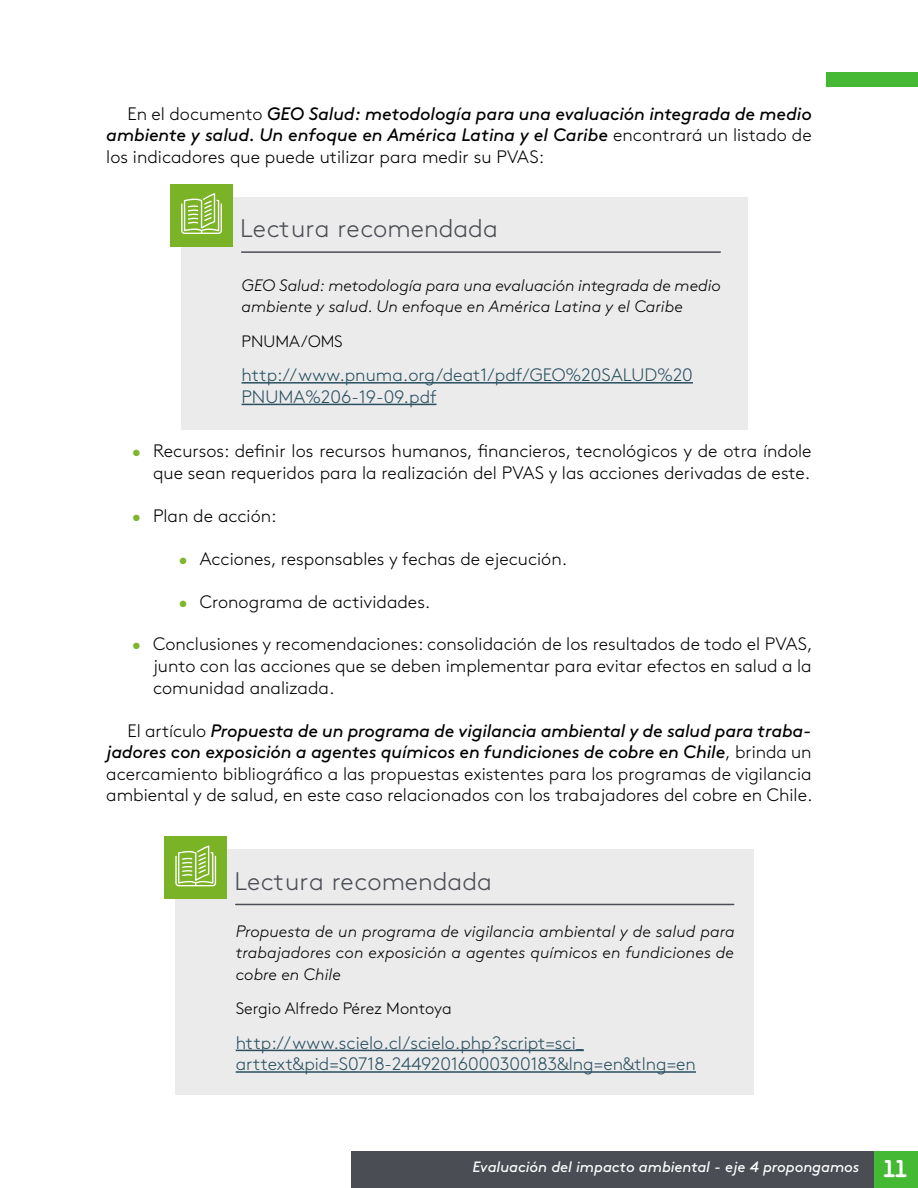
<style>
.page{position:relative;width:918px;height:1188px;background:#fff}
.page>*{position:absolute;margin:0;border:0;box-sizing:border-box;transform-origin:0 0}
.t1{font:300 25.35px "Brown Std";color:#4a4d54}
.t2{font:300 18px/21.6px "Brown Std";color:#000;text-align:justify}
.t3{font:italic 18px/21.6px "Brown Std";letter-spacing:-.005em;color:#000;text-align:justify}
.t4{font:300 18px/21.6px "Brown Std";color:#294f60}
.t5{font:italic 300 16.5px/21.3px "Brown Std";color:#000}
.t6{font:300 16.5px "Brown Std";color:#000}
.t7{font:italic 15px "Brown Std";letter-spacing:-.005em;color:#fff}
.s1{font-weight:300;font-style:normal}
.s2{color:#7eb62d}
.s3{font-weight:400;font-style:italic}
.s4{font-family:"Areandina Voz";font-style:normal;font-size:24px}
</style>
<div class="page">
<div style="left:826px;top:72px;width:92px;height:15px;background:#45b933"></div>
<div style="left:873px;top:1151px;width:45px;height:37px;background:#45b933"></div>
<div style="left:351px;top:1151px;width:522px;height:37px;background:#4a4d54"></div>
<div style="left:182px;top:197px;width:566px;height:232px;background:#ebebeb"></div>
<hr style="left:242px;top:251px;width:478px;height:2px;background:#4a4d54">
<div style="left:170px;top:184px;width:62px;height:63px;background:#7ab326"></div>
<svg style="left:181px;top:193px;width:41px;height:41px"></svg>
<hr style="left:242px;top:382px;width:451px;height:2px;background:#294f60">
<hr style="left:242px;top:404px;width:194px;height:1px;background:#294f60">
<div style="left:176px;top:849px;width:578px;height:245px;background:#ebebeb"></div>
<hr style="left:236px;top:904px;width:498px;height:1px;background:#4a4d54">
<div style="left:164px;top:836px;width:63px;height:63px;background:#7ab326"></div>
<svg style="left:175px;top:846px;width:41px;height:40px"></svg>
<hr style="left:236px;top:1050px;width:348px;height:1px;background:#294f60">
<hr style="left:236px;top:1071px;width:460px;height:2px;background:#294f60">
<p class="t3" style="left:106px;top:103px;width:707px;text-indent:21px"><span class="s1">En el documento</span> GEO Salud: metodología para una evaluación integrada de medio ambiente y salud. Un enfoque en América Latina y el Caribe <span class="s1">encontrará un listado de los indicadores que puede utilizar para medir su PVAS:</span></p>
<h1 class="t1" style="left:240px;top:214px;width:259px">Lectura recomendada</h1>
<p class="t5" style="left:242px;top:275px;width:481px">GEO Salud: metodología para una evaluación integrada de medio ambiente y salud. Un enfoque en América Latina y el Caribe</p>
<p class="t6" style="left:242px;top:332px;width:103px">PNUMA/OMS</p>
<p class="t4" style="left:242px;top:364px;width:453px">http://www. pnuma. org/deat1/pdf/GEO%20SALUD%20<br>PNUMA%206-19-09. pdf</p>
<p class="t2" style="left:132px;top:441px;width:681px;text-align:right"><span class="s2">•</span> Recursos: definir los recursos humanos, financieros, tecnológicos y de otra índole que sean requeridos para la realización del PVAS y las acciones derivadas de este.</p>
<p class="t2" style="left:132px;top:505px;width:146px"><span class="s2">•</span> Plan de acción:</p>
<p class="t2" style="left:179px;top:548px;width:387px"><span class="s2">•</span> Acciones, responsables y fechas de ejecución.</p>
<p class="t2" style="left:179px;top:591px;width:250px"><span class="s2">•</span> Cronograma de actividades.</p>
<p class="t2" style="left:153px;top:634px;width:661px;text-indent:-21px"><span class="s2">•</span> Conclusiones y recomendaciones: consolidación de los resultados de todo el PVAS, junto con las acciones que se deben implementar para evitar efectos en salud a la comunidad analizada.</p>
<p class="t2" style="left:106px;top:720px;width:707px;text-indent:21px">El artículo <span class="s3">Propuesta de un programa de vigilancia ambiental y de salud para traba&shy;jadores con exposición a agentes químicos en fundiciones de cobre en Chile</span>, brinda un acercamiento bibliográfico a las propuestas existentes para los programas de vigilancia ambiental y de salud, en este caso relacionados con los trabajadores del cobre en Chile.</p>
<h1 class="t1" style="left:234px;top:867px;width:259px">Lectura recomendada</h1>
<p class="t5" style="left:236px;top:921px;width:501px;text-align:justify">Propuesta de un programa de vigilancia ambiental y de salud para trabajadores con exposición a agentes químicos en fundiciones de cobre en Chile</p>
<p class="t6" style="left:236px;top:999px;width:217px">Sergio Alfredo Pérez Montoya</p>
<p class="t4" style="left:236px;top:1032px;width:462px">http://www.scielo. cl/scielo. php?script=sci_ arttext&amp;pid=S0718-24492016000300183&amp;lng=en&amp;tlng=en</p>
<p class="t7" style="left:472px;top:1158px;width:436px">Evaluación del impacto ambiental - eje 4 propongamos <span class="s4">11</span></p>
</div>
